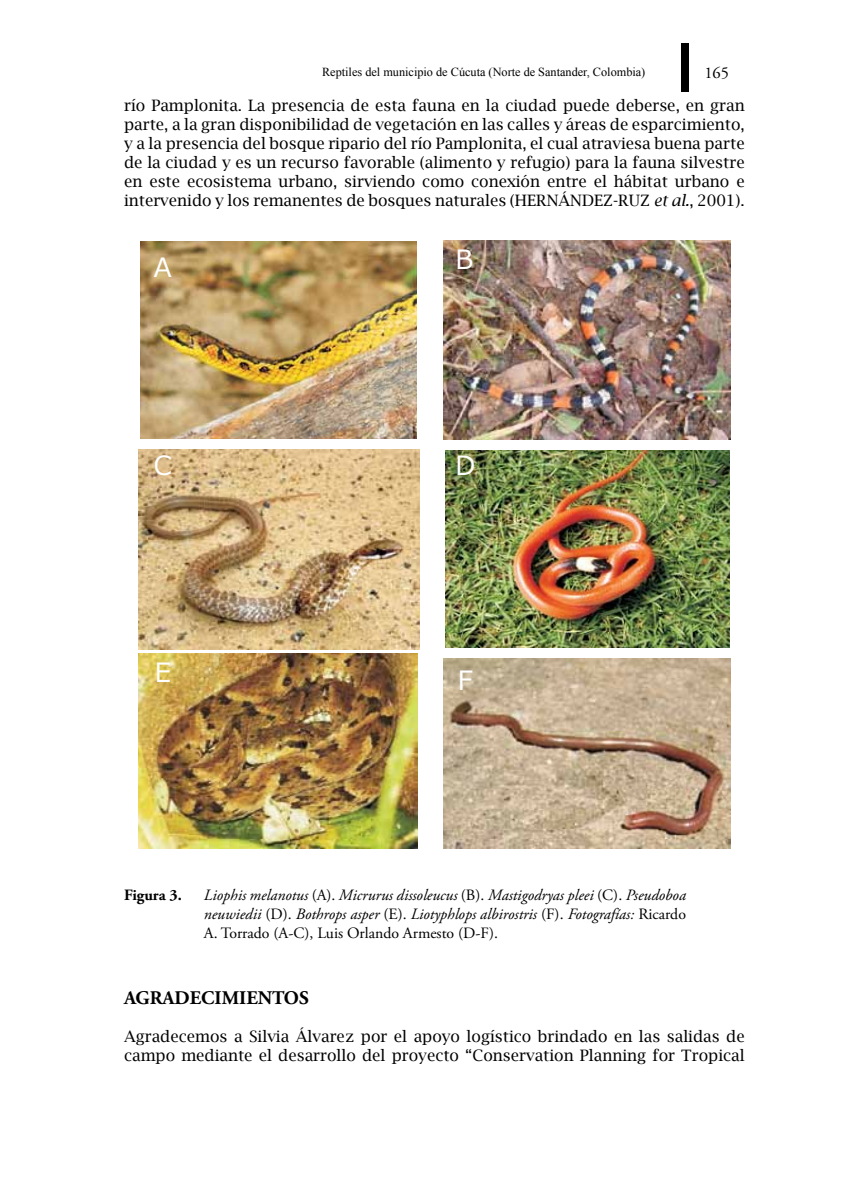
<style>
.page{position:relative;width:844px;height:1191px;background:#fff}
.page>*{position:absolute;margin:0;border:0;box-sizing:border-box;transform-origin:0 0}
.t1{font:26.43px "Meiryo";color:#fff}
.t2{font:700 19.25px "Adobe Garamond Pro";color:#000}
.t3{font:16.45px "Adobe Garamond Pro";color:#000}
.t4{font:15.75px/18.9px "Lucida Bright";color:#000;text-align:justify}
.t5{font:italic 15.75px/18.9px "Adobe Garamond Pro";color:#000;text-align:justify}
.t6{font:700 15.75px "Adobe Garamond Pro";color:#000}
.t7{font:12.25px "Times New Roman";color:#000}
.s1{font-style:italic}
.s2{font-style:normal}
</style>
<div class="page">
<div style="left:681px;top:43px;width:8px;height:49px;background:#000"></div>
<img style="left:140px;top:242px;width:276px;height:197px">
<img style="left:444px;top:241px;width:286px;height:198px">
<img style="left:139px;top:449px;width:280px;height:200px">
<img style="left:444px;top:658px;width:286px;height:190px">
<img style="left:445px;top:450px;width:284px;height:197px">
<img style="left:139px;top:654px;width:278px;height:194px">
<p class="t7" style="left:322px;top:63px;width:325px">Reptiles del municipio de Cúcuta (Norte de Santander, Colombia)</p>
<p class="t3" style="left:704px;top:62px;width:26px">165</p>
<p class="t4" style="left:124px;top:96px;width:622px">río Pamplonita. La presencia de esta fauna en la ciudad puede deberse, en gran parte, a la gran disponibilidad de vegetación en las calles y áreas de esparcimiento, y a la presencia del bosque ripario del río Pamplonita, el cual atraviesa buena parte de la ciudad y es un recurso favorable (alimento y refugio) para la fauna silvestre en este ecosistema urbano, sirviendo como conexión entre el hábitat urbano e intervenido y los remanentes de bosques naturales (HERNÁNDEZ-RUZ <span class="s1">et al.</span>, 2001).</p>
<h1 class="t1" style="left:154px;top:252px;width:19px">A</h1>
<h1 class="t1" style="left:154px;top:451px;width:19px">C</h1>
<h1 class="t1" style="left:155px;top:657px;width:18px">E</h1>
<h1 class="t1" style="left:455px;top:244px;width:19px">B</h1>
<h1 class="t1" style="left:455px;top:451px;width:21px">D</h1>
<h1 class="t1" style="left:457px;top:665px;width:17px">F</h1>
<p class="t6" style="left:124px;top:885px;width:59px">Figura 3.</p>
<p class="t5" style="left:204px;top:885px;width:483px">Liophis melanotus <span class="s2">(A).</span> Micrurus dissoleucus <span class="s2">(B).</span> Mastigodryas pleei <span class="s2">(C).</span> Pseudoboa neuwiedii <span class="s2">(D).</span> Bothrops asper <span class="s2">(E).</span> Liotyphlops albirostris <span class="s2">(F).</span> Fotografías: <span class="s2">Ricardo A. Torrado (A-C), Luis Orlando Armesto (D-F).</span></p>
<p class="t2" style="left:124px;top:987px;width:40px">AGRADE</p>
<p class="t2" style="left:201px;top:987px;width:51px">CIMIENTOS</p>
<p class="t4" style="left:124px;top:1027px;width:622px">Agradecemos a Silvia Álvarez por el apoyo logístico brindado en las salidas de campo mediante el desarrollo del proyecto “Conservation Planning for Tropical</p>
</div>
